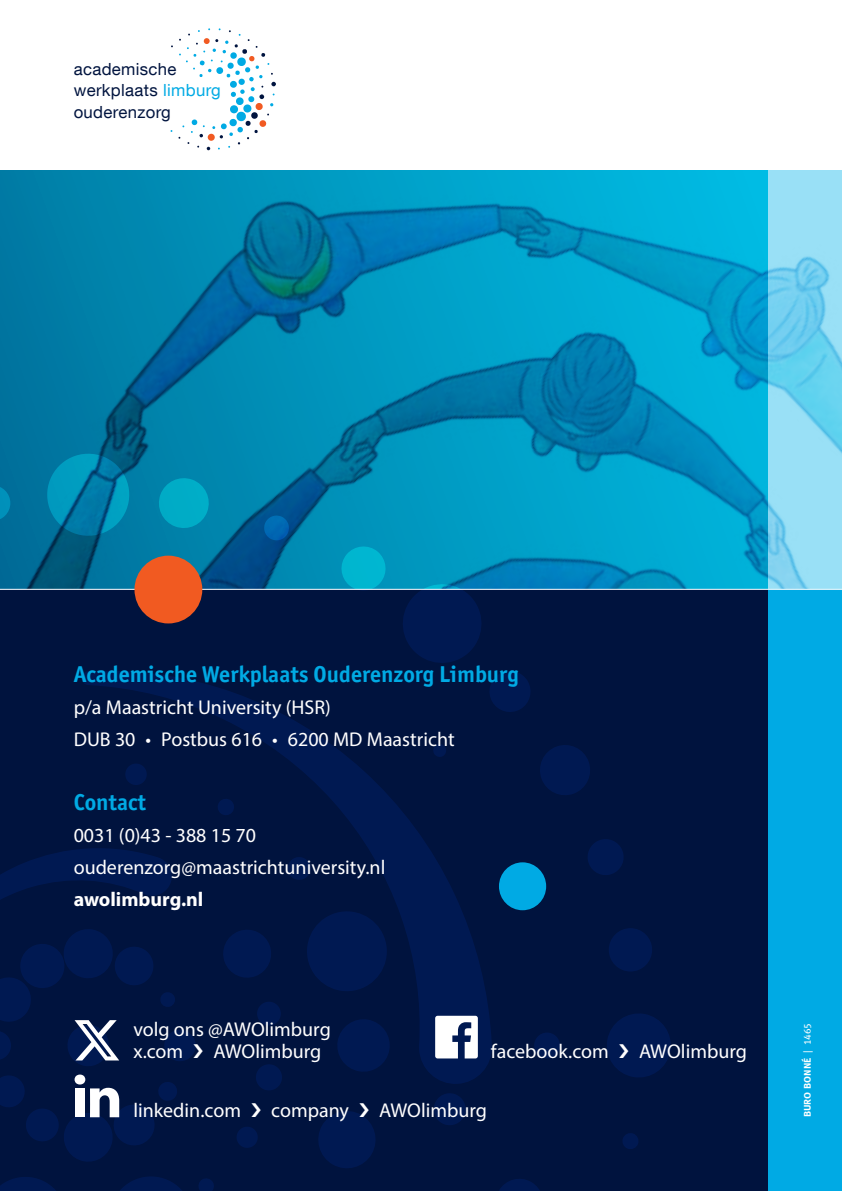
<style>
.page{position:relative;width:842px;height:1191px;background:#fff}
.page>*{position:absolute;margin:0;border:0;box-sizing:border-box;transform-origin:0 0}
.t1{font:700 23px "Officina Sans ITC Pro";color:#00aae4}
.t2{font:20px/32px "Myriad Pro";color:#fff}
.t3{font:700 20px "Myriad Pro";color:#fff}
.t4{font:16.8px/21.2px "Helvetica Neue LT Com";letter-spacing:.02em;color:#00143f}
.t5{font:10px "Meta Bold LF Caps";color:#fff}
.s1{color:#00aae4}
.s2{font-family:"Meta Book LF Caps"}
</style>
<div class="page">
<div style="left:0;top:590px;width:839px;height:601px;background:#00133e"></div>
<img style="left:0;top:170px;width:842px;height:419px">
<svg style="left:44px;top:450px;width:89px;height:89px;background:#007da6"></svg>
<svg style="left:534px;top:1033px;width:26px;height:25px"></svg>
<svg style="left:0;top:485px;width:10px;height:36px"></svg>
<div style="left:609px;top:928px;width:43px;height:43px;background:#001952;border-radius:50%"></div>
<svg style="left:588px;top:839px;width:36px;height:36px"></svg>
<svg style="left:540px;top:745px;width:50px;height:50px"></svg>
<svg style="left:120px;top:1176px;width:94px;height:15px"></svg>
<svg style="left:398px;top:579px;width:135px;height:133px"></svg>
<svg style="left:237px;top:1127px;width:21px;height:21px"></svg>
<svg style="left:339px;top:544px;width:49px;height:47px;background:#00a7c6"></svg>
<svg style="left:499px;top:1179px;width:41px;height:12px"></svg>
<svg style="left:262px;top:514px;width:29px;height:28px"></svg>
<svg style="left:0;top:1177px;width:56px;height:14px"></svg>
<svg style="left:623px;top:1133px;width:15px;height:16px"></svg>
<svg style="left:434px;top:1093px;width:32px;height:32px"></svg>
<svg style="left:258px;top:1084px;width:22px;height:6px"></svg>
<svg style="left:137px;top:562px;width:62px;height:62px"></svg>
<svg style="left:156px;top:475px;width:56px;height:56px;background:#009cbb"></svg>
<svg style="left:82px;top:668px;width:411px;height:416px"></svg>
<div style="left:768px;top:590px;width:74px;height:601px;background:#00aae4"></div>
<svg style="left:435px;top:1015px;width:43px;height:43px;background:#c8ceda"></svg>
<svg style="left:170px;top:28px;width:106px;height:122px"></svg>
<div style="left:499px;top:862px;width:47px;height:48px;background:#00aae4;border-radius:50%"></div>
<hr style="left:0;top:589px;width:842px;height:1px;background:#fff">
<div style="left:134px;top:555px;width:68px;height:68px;background:#f15a21;border-radius:50%"></div>
<svg style="left:0;top:847px;width:203px;height:315px"></svg>
<svg style="left:607px;top:1014px;width:64px;height:63px"></svg>
<svg style="left:318px;top:1111px;width:58px;height:57px"></svg>
<p class="t4" style="left:74px;top:58px;width:149px">academische werkplaats <span class="s1">limburg </span>ouderenzorg</p>
<p class="t1" style="left:74px;top:660px;width:447px">Academische Werkplaats Ouderenzorg Limburg</p>
<p class="t2" style="left:74px;top:691px;width:382px">p/a Maastricht University (HSR)<br>DUB 30 • Postbus 616 • 6200 MD Maastricht</p>
<p class="t1" style="left:74px;top:788px;width:74px">Contact</p>
<p class="t2" style="left:74px;top:819px;width:313px">0031 (0)43 - 388 15 70 ouderenzorg@maastrichtuniversity.nl</p>
<p class="t3" style="left:74px;top:886px;width:131px">awolimburg.nl</p>
<p class="t2" style="left:133px;top:1018px;width:199px;line-height:22px">volg ons @AWOlimburg x.com</p>
<p class="t2" style="left:213px;top:1035px;width:109px">AWOlimburg</p>
<p class="t2" style="left:491px;top:1035px;width:119px">facebook.com</p>
<p class="t2" style="left:639px;top:1035px;width:109px">AWOlimburg</p>
<p class="t2" style="left:133px;top:1094px;width:109px">linkedin.com</p>
<p class="t2" style="left:271px;top:1094px;width:79px">company</p>
<p class="t2" style="left:379px;top:1094px;width:109px">AWOlimburg</p>
<p class="t5" style="left:801px;top:1117px;width:96px;rotate:-90deg">BURO BONNÉ <span class="s2">| 1465</span></p>
</div>
